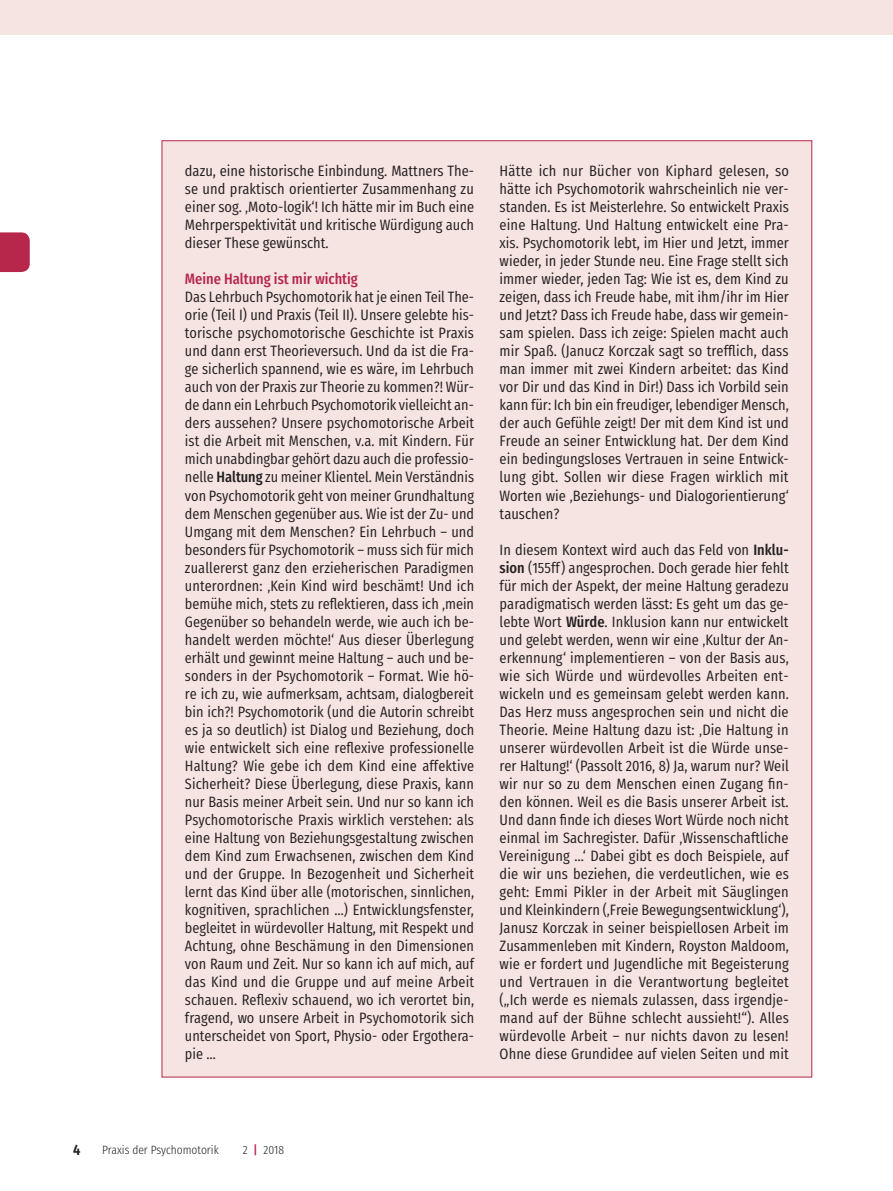
<style>
.page{position:relative;width:893px;height:1191px;background:#fff}
.page>*{position:absolute;margin:0;border:0;box-sizing:border-box;transform-origin:0 0}
._2_1___Fließtext{font:15px/18px "Fira Sans Condensed";color:#231f20;text-align:justify}
._2_0___Fließtext{font:15px/18px "Fira Sans Condensed";color:#231f20;text-align:justify}
._2_1___Fließtext-2{font:500 15px "Fira Sans Condensed";color:#b6274b}
.t1{font:600 15px "Fira Sans Condensed";color:#231f20}
.t2{font:300 12px "Fira Sans Condensed";color:#231f20}
.s1{font-weight:500}
.s2{font-weight:500;color:#b6274b}
</style>
<div class="page">
<svg style="left:0;top:232px;width:30px;height:40px"></svg>
<div style="left:0;top:0;width:893px;height:34px;background:#f5e4e2"></div>
<div style="left:162px;top:140px;width:650px;height:937px;background:#f5e4e2"></div>
<p class="_2_1___Fließtext" style="left:185px;top:160px;width:291px">dazu, eine historische Einbindung. Mattners The&shy;se und praktisch orientierter Zusammenhang zu einer sog. ‚Moto-logik‘! Ich hätte mir im Buch eine Mehrperspektivität und kritische Würdigung auch dieser These gewünscht.</p>
<p class="_2_1___Fließtext-2" style="left:185px;top:265px;width:174px">Meine Haltung ist mir wichtig</p>
<p class="_2_0___Fließtext" style="left:185px;top:286px;width:291px">Das Lehrbuch Psychomotorik hat je einen Teil The&shy;orie (Teil I) und Praxis (Teil II). Unsere gelebte his&shy;torische psychomotorische Geschichte ist Praxis und dann erst Theorieversuch. Und da ist die Fra&shy;ge sicherlich spannend, wie es wäre, im Lehrbuch auch von der Praxis zur Theorie zu kommen?! Wür&shy;de dann ein Lehrbuch Psychomotorik vielleicht an&shy;ders aussehen? Unsere psychomotorische Arbeit ist die Arbeit mit Menschen, v.a. mit Kindern. Für mich unabdingbar gehört dazu auch die professio&shy;nelle <span class="s1">Haltung</span> zu meiner Klientel. Mein Verständnis von Psychomotorik geht von meiner Grundhaltung dem Menschen gegenüber aus. Wie ist der Zu- und Umgang mit dem Menschen? Ein Lehrbuch – und besonders für Psychomotorik – muss sich für mich zuallererst ganz den erzieherischen Paradigmen unterordnen: ‚Kein Kind wird beschämt! Und ich bemühe mich, stets zu reflektieren, dass ich ‚mein Gegenüber so behandeln werde, wie auch ich be&shy;handelt werden möchte!‘ Aus dieser Überlegung erhält und gewinnt meine Haltung – auch und be&shy;sonders in der Psychomotorik – Format. Wie hö&shy;re ich zu, wie aufmerksam, achtsam, dialogbereit bin ich?! Psychomotorik (und die Autorin schreibt es ja so deutlich) ist Dialog und Beziehung, doch wie entwickelt sich eine reflexive professionelle Haltung? Wie gebe ich dem Kind eine affektive Sicherheit? Diese Überlegung, diese Praxis, kann nur Basis meiner Arbeit sein. Und nur so kann ich Psychomotorische Praxis wirklich verstehen: als eine Haltung von Beziehungsgestaltung zwischen dem Kind zum Erwachsenen, zwischen dem Kind und der Gruppe. In Bezogenheit und Sicherheit lernt das Kind über alle (motorischen, sinnlichen, kognitiven, sprachlichen …) Entwicklungsfenster, begleitet in würdevoller Haltung, mit Respekt und Achtung, ohne Beschämung in den Dimensionen von Raum und Zeit. Nur so kann ich auf mich, auf das Kind und die Gruppe und auf meine Arbeit schauen. Reflexiv schauend, wo ich verortet bin, fragend, wo unsere Arbeit in Psychomotorik sich unterscheidet von Sport, Physio- oder Ergothera&shy;pie …</p>
<p class="_2_1___Fließtext" style="left:500px;top:160px;width:291px">Hätte ich nur Bücher von Kiphard gelesen, so hätte ich Psychomotorik wahrscheinlich nie ver&shy;standen. Es ist Meisterlehre. So entwickelt Praxis eine Haltung. Und Haltung entwickelt eine Pra&shy;xis. Psychomotorik lebt, im Hier und Jetzt, immer wieder, in jeder Stunde neu. Eine Frage stellt sich immer wieder, jeden Tag: Wie ist es, dem Kind zu zeigen, dass ich Freude habe, mit ihm/ihr im Hier und Jetzt? Dass ich Freude habe, dass wir gemein&shy;sam spielen. Dass ich zeige: Spielen macht auch mir Spaß. (Janucz Korczak sagt so trefflich, dass man immer mit zwei Kindern arbeitet: das Kind vor Dir und das Kind in Dir!) Dass ich Vorbild sein kann für: Ich bin ein freudiger, lebendiger Mensch, der auch Gefühle zeigt! Der mit dem Kind ist und Freude an seiner Entwicklung hat. Der dem Kind ein bedingungsloses Vertrauen in seine Entwick&shy;lung gibt. Sollen wir diese Fragen wirklich mit Worten wie ‚Beziehungs- und Dialogorientierung‘ tauschen?</p>
<p class="_2_1___Fließtext" style="left:500px;top:538px;width:291px">In diesem Kontext wird auch das Feld von <span class="s1">Inklu&shy;sion</span> (155ff) angesprochen. Doch gerade hier fehlt für mich der Aspekt, der meine Haltung geradezu paradigmatisch werden lässt: Es geht um das ge&shy;lebte Wort <span class="s1">Würde</span>. Inklusion kann nur entwickelt und gelebt werden, wenn wir eine ‚Kultur der An&shy;erkennung‘ implementieren – von der Basis aus, wie sich Würde und würdevolles Arbeiten ent&shy;wickeln und es gemeinsam gelebt werden kann.<br>Das Herz muss angesprochen sein und nicht die Theorie. Meine Haltung dazu ist: ‚Die Haltung in unserer würdevollen Arbeit ist die Würde unse&shy;rer Haltung!‘ (Passolt 2016, 8) Ja, warum nur? Weil wir nur so zu dem Menschen einen Zugang fin&shy;den können. Weil es die Basis unserer Arbeit ist.<br>Und dann finde ich dieses Wort Würde noch nicht einmal im Sachregister. Dafür ‚Wissenschaftliche Vereinigung …‘ Dabei gibt es doch Beispiele, auf die wir uns beziehen, die verdeutlichen, wie es geht: Emmi Pikler in der Arbeit mit Säuglingen und Kleinkindern (‚Freie Bewegungsentwicklung‘), Janusz Korczak in seiner beispiellosen Arbeit im Zusammenleben mit Kindern, Royston Maldoom, wie er fordert und Jugendliche mit Begeisterung und Vertrauen in die Verantwortung begleitet („Ich werde es niemals zulassen, dass irgendje&shy;mand auf der Bühne schlecht aussieht!“). Alles würdevolle Arbeit – nur nichts davon zu lesen!<br>Ohne diese Grundidee auf vielen Seiten und mit</p>
<p class="t1" style="left:73px;top:1135px;width:9px">4</p>
<p class="t2" style="left:102px;top:1139px;width:118px">Praxis der Psychomotorik</p>
<p class="t2" style="left:243px;top:1139px;width:43px">2 <span class="s2">|</span> 2018</p>
</div>
